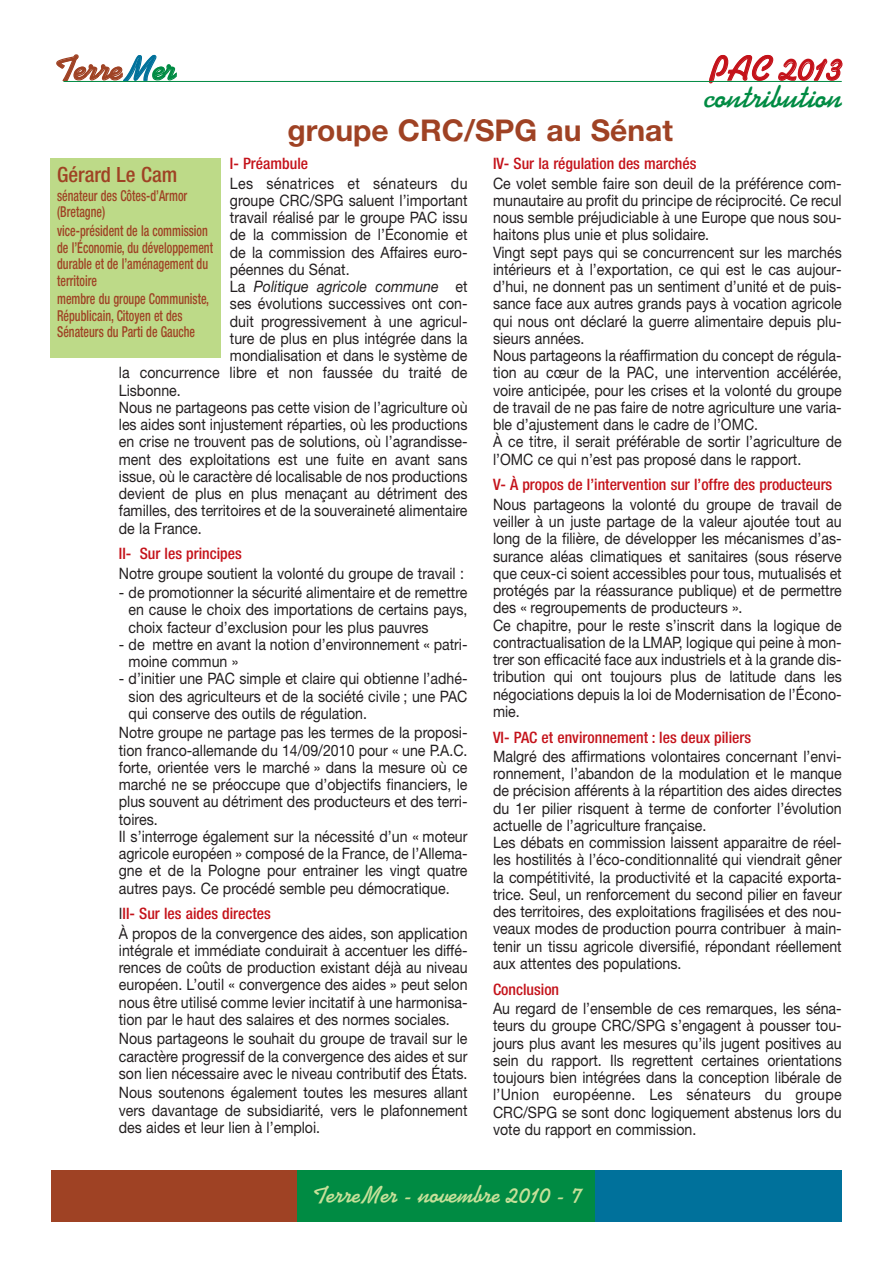
<style>
.page{position:relative;width:893px;height:1263px;background:#fff}
.page>*{position:absolute;margin:0;border:0;box-sizing:border-box;transform-origin:0 0}
.t1{font:700 39px "Swing";letter-spacing:-.005em;color:#9f4224}
.t2{font:700 39px "Swing";letter-spacing:-.005em;color:#c4121a}
.t3{font:700 34.5px "Swing";color:#008b43}
.t4{font:700 30px "Helvetica Neue";color:#9f4224}
.t5{font:700 27px "Swing";color:#c7e09a}
.t6{font:500 condensed 21px "Helvetica Neue";color:#9f4224}
.t7{font:15.75px/17.2px "Helvetica Neue";color:#231f20;text-align:justify;scale:.9 1}
.t8{font:500 condensed 15.75px "Helvetica Neue";color:#c4121a}
.t9{font:italic 15.75px "Helvetica Neue";color:#231f20;scale:.9 1}
.t10{font:15.75px "Helvetica Neue";letter-spacing:.02em;color:#231f20;scale:.9 1}
.t11{font:500 condensed 15px/16.5px "Helvetica Neue";color:#9f4224;scale:.8 1}
.s1{color:#00719b}
.s2{color:#008b43}
.s3{font-style:normal}
.s4{font-weight:500;font-stretch:condensed;color:#c4121a}
</style>
<div class="page">
<div style="left:51px;top:1170px;width:263px;height:51px;background:#9f4224"></div>
<div style="left:578px;top:1170px;width:264px;height:51px;background:#00719b"></div>
<div style="left:297px;top:1170px;width:298px;height:51px;background:#008b43"></div>
<hr style="left:64px;top:81px;width:778px;height:1px;background:#008b43">
<div style="left:51px;top:158px;width:170px;height:200px;background:#bdda88"></div>
<h1 class="t1" style="left:51px;top:51px;width:126px">Terre<span class="s1">M</span><span class="s2">er</span></h1>
<h1 class="t2" style="left:708px;top:51px;width:134px">PAC 2013</h1>
<h2 class="t3" style="left:704px;top:82px;width:139px">contribution</h2>
<h3 class="t4" style="left:288px;top:120px;width:387px">groupe CRC/SPG au Sénat</h3>
<p class="t8" style="left:230px;top:158px;width:80px">I- Préambule</p>
<p class="t10" style="left:230px;top:177px;width:266px">Les sénatrices et sénateurs du</p>
<p class="t7" style="left:230px;top:193px;width:266px">groupe CRC/SPG saluent l’important</p>
<p class="t7" style="left:230px;top:210px;width:266px">travail réalisé par le groupe PAC issu</p>
<p class="t7" style="left:230px;top:228px;width:266px">de la commission de l’Économie et</p>
<p class="t7" style="left:230px;top:245px;width:266px">de la commission des Affaires euro-</p>
<p class="t7" style="left:230px;top:262px;width:135px">péennes du Sénat.</p>
<p class="t9" style="left:230px;top:281px;width:266px"><span class="s3">La</span> Politique agricole commune <span class="s3">et</span></p>
<p class="t7" style="left:230px;top:297px;width:266px">ses évolutions successives ont con-</p>
<p class="t7" style="left:230px;top:314px;width:266px">duit progressivement à une agricul-</p>
<p class="t7" style="left:230px;top:331px;width:266px">ture de plus en plus intégrée dans la</p>
<p class="t7" style="left:230px;top:348px;width:266px">mondialisation et dans le système de</p>
<p class="t7" style="left:119px;top:366px;width:389px">la concurrence libre et non faussée du traité de</p>
<p class="t7" style="left:119px;top:383px;width:70px">Lisbonne.</p>
<p class="t7" style="left:119px;top:400px;width:389px">Nous ne partageons pas cette vision de l’agriculture où</p>
<p class="t7" style="left:119px;top:417px;width:389px">les aides sont injustement réparties, où les productions</p>
<p class="t7" style="left:119px;top:435px;width:389px">en crise ne trouvent pas de solutions, où l’agrandisse-</p>
<p class="t7" style="left:119px;top:452px;width:389px">ment des exploitations est une fuite en avant sans</p>
<p class="t7" style="left:119px;top:469px;width:389px">issue, où le caractère dé localisable de nos productions</p>
<p class="t7" style="left:119px;top:486px;width:389px">devient de plus en plus menaçant au détriment des</p>
<p class="t7" style="left:119px;top:504px;width:389px">familles, des territoires et de la souveraineté alimentaire</p>
<p class="t7" style="left:119px;top:521px;width:94px">de la France.</p>
<p class="t8" style="left:119px;top:548px;width:125px">II- Sur les principes</p>
<p class="t7" style="left:119px;top:566px;width:385px">Notre groupe soutient la volonté du groupe de travail :</p>
<p class="t7" style="left:129px;top:585px;width:378px;text-indent:-10px">- de promotionner la sécurité alimentaire et de remettre en cause le choix des importations de certains pays, choix facteur d’exclusion pour les plus pauvres</p>
<p class="t7" style="left:129px;top:637px;width:378px;text-indent:-10px">- de mettre en avant la notion d’environnement « patri&shy;moine commun »</p>
<p class="t7" style="left:129px;top:672px;width:378px;text-indent:-10px">- d’initier une PAC simple et claire qui obtienne l’adhé&shy;sion des agriculteurs et de la société civile ; une PAC qui conserve des outils de régulation.</p>
<p class="t7" style="left:119px;top:726px;width:389px;text-align:left">Notre groupe ne partage pas les termes de la proposi&shy;tion franco-allemande du 14/09/2010 pour « une P.A.C. forte, orientée vers le marché » dans la mesure où ce marché ne se préoccupe que d’objectifs financiers, le plus souvent au détriment des producteurs et des terri&shy;toires.<br>Il s’interroge également sur la nécessité d’un « moteur agricole européen » composé de la France, de l’Allema&shy;gne et de la Pologne pour entrainer les vingt quatre autres pays. Ce procédé semble peu démocratique.</p>
<p class="t7" style="left:119px;top:906px;width:389px;line-height:19.4px">I<span class="s4">II- Sur les aides directes<br></span>À propos de la convergence des aides, son application</p>
<p class="t7" style="left:119px;top:943px;width:389px">intégrale et immédiate conduirait à accentuer les diffé&shy;rences de coûts de production existant déjà au niveau européen. L’outil « convergence des aides » peut selon nous être utilisé comme levier incitatif à une harmonisa&shy;tion par le haut des salaires et des normes sociales.</p>
<p class="t7" style="left:119px;top:1032px;width:389px">Nous partageons le souhait du groupe de travail sur le caractère progressif de la convergence des aides et sur son lien nécessaire avec le niveau contributif des États.</p>
<p class="t7" style="left:119px;top:1085px;width:389px">Nous soutenons également toutes les mesures allant vers davantage de subsidiarité, vers le plafonnement des aides et leur lien à l’emploi.</p>
<h3 class="t6" style="left:57px;top:167px;width:122px">Gérard Le Cam</h3>
<p class="t11" style="left:57px;top:189px;width:164px">sénateur des Côtes-d’Armor (Bretagne)</p>
<p class="t11" style="left:57px;top:224px;width:196px">vice-président de la commission de l’Économie, du développement durable et de l’aménagement du territoire</p>
<p class="t11" style="left:57px;top:292px;width:191px">membre du groupe Communiste,<br>Républicain, Citoyen et des<br>Sénateurs du Parti de Gauche</p>
<p class="t8" style="left:493px;top:158px;width:205px">IV- Sur la régulation des marchés</p>
<p class="t7" style="left:493px;top:176px;width:389px;text-align:left">Ce volet semble faire son deuil de la préférence com&shy;munautaire au profit du principe de réciprocité. Ce recul nous semble préjudiciable à une Europe que nous sou&shy;haitons plus unie et plus solidaire.<br>Vingt sept pays qui se concurrencent sur les marchés intérieurs et à l’exportation, ce qui est le cas aujour&shy;d’hui, ne donnent pas un sentiment d’unité et de puis&shy;sance face aux autres grands pays à vocation agricole qui nous ont déclaré la guerre alimentaire depuis plu&shy;sieurs années.<br>Nous partageons la réaffirmation du concept de régula&shy;tion au cœur de la PAC, une intervention accélérée, voire anticipée, pour les crises et la volonté du groupe de travail de ne pas faire de notre agriculture une varia&shy;ble d’ajustement dans le cadre de l’OMC.<br>À ce titre, il serait préférable de sortir l’agriculture de l’OMC ce qui n’est pas proposé dans le rapport.</p>
<p class="t8" style="left:493px;top:479px;width:341px">V- À propos de l’intervention sur l’offre des producteurs</p>
<p class="t7" style="left:493px;top:497px;width:389px;text-align:left">Nous partageons la volonté du groupe de travail de veiller à un juste partage de la valeur ajoutée tout au long de la filière, de développer les mécanismes d’as&shy;surance aléas climatiques et sanitaires (sous réserve que ceux-ci soient accessibles pour tous, mutualisés et protégés par la réassurance publique) et de permettre des « regroupements de producteurs ».<br>Ce chapitre, pour le reste s’inscrit dans la logique de contractualisation de la LMAP, logique qui peine à mon&shy;trer son efficacité face aux industriels et à la grande dis&shy;tribution qui ont toujours plus de latitude dans les négociations depuis la loi de Modernisation de l’Écono&shy;mie.</p>
<p class="t8" style="left:493px;top:731px;width:260px">VI- PAC et environnement : les deux piliers</p>
<p class="t7" style="left:493px;top:749px;width:389px;text-align:left">Malgré des affirmations volontaires concernant l’envi&shy;ronnement, l’abandon de la modulation et le manque de précision afférents à la répartition des aides directes du 1er pilier risquent à terme de conforter l’évolution actuelle de l’agriculture française.<br>Les débats en commission laissent apparaitre de réel&shy;les hostilités à l’éco-conditionnalité qui viendrait gêner la compétitivité, la productivité et la capacité exporta&shy;trice. Seul, un renforcement du second pilier en faveur des territoires, des exploitations fragilisées et des nou&shy;veaux modes de production pourra contribuer à main&shy;tenir un tissu agricole diversifié, répondant réellement aux attentes des populations.</p>
<p class="t8" style="left:493px;top:983px;width:68px">Conclusion</p>
<p class="t7" style="left:493px;top:1001px;width:389px">Au regard de l’ensemble de ces remarques, les séna&shy;teurs du groupe CRC/SPG s’engagent à pousser tou&shy;jours plus avant les mesures qu’ils jugent positives au sein du rapport. Ils regrettent certaines orientations toujours bien intégrées dans la conception libérale de l’Union européenne. Les sénateurs du groupe CRC/SPG se sont donc logiquement abstenus lors du vote du rapport en commission.</p>
<h3 class="t5" style="left:310px;top:1183px;width:273px">TerreMer - novembre 2010 - 7</h3>
</div>
